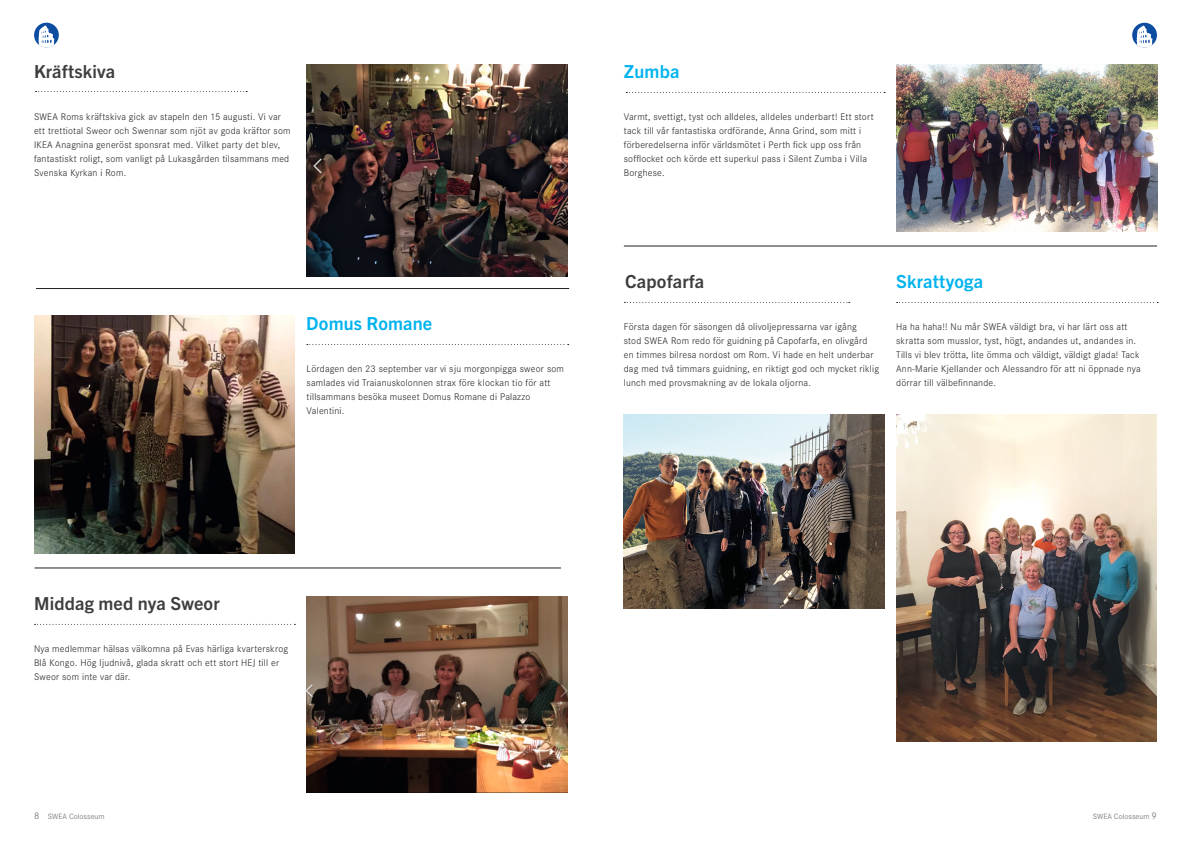
<style>
.page{position:relative;width:1191px;height:842px;background:#fff}
.page>*{position:absolute;margin:0;border:0;box-sizing:border-box;transform-origin:0 0}
.t1{font:700 18px "Trade Gothic Next LT Pro";letter-spacing:.01em;color:#3e3e3f}
.t2{font:700 18px "Trade Gothic Next LT Pro";letter-spacing:.01em;color:#00b3ef}
.t3{font:300 10px/14px "Corporate S";letter-spacing:.02em;color:#231f20}
.t4{font:8px "Corporate S";color:#808285}
.s1{font-size:10px}
</style>
<div class="page">
<div style="left:34px;top:23px;width:25px;height:24px;background:#0d4da1;border-radius:50%"></div>
<svg style="left:38px;top:25px;width:16px;height:23px"></svg>
<div style="left:1132px;top:23px;width:25px;height:24px;background:#0d4da1;border-radius:50%"></div>
<svg style="left:1136px;top:26px;width:16px;height:22px"></svg>
<svg style="left:307px;top:344px;width:262px;height:1px"></svg>
<img style="left:34px;top:316px;width:261px;height:237px">
<img style="left:306px;top:64px;width:261px;height:212px">
<svg style="left:36px;top:91px;width:211px;height:1px"></svg>
<hr style="left:36px;top:288px;width:533px;height:1px;background:#231f20">
<img style="left:306px;top:596px;width:261px;height:196px">
<svg style="left:35px;top:624px;width:260px;height:1px"></svg>
<hr style="left:35px;top:567px;width:526px;height:1px;background:#231f20">
<svg style="left:624px;top:302px;width:225px;height:1px"></svg>
<img style="left:624px;top:414px;width:260px;height:195px">
<img style="left:896px;top:64px;width:261px;height:168px">
<svg style="left:626px;top:92px;width:259px;height:1px"></svg>
<hr style="left:624px;top:245px;width:533px;height:1px;background:#231f20">
<img style="left:896px;top:414px;width:261px;height:328px">
<svg style="left:896px;top:302px;width:262px;height:1px"></svg>
<h1 class="t1" style="left:34px;top:59px;width:83px">Kräftskiva</h1>
<p class="t3" style="left:34px;top:110px;width:258px">SWEA Roms kräftskiva gick av stapeln den 15 augusti. Vi var ett trettiotal Sweor och Swennar som njöt av goda kräftor som IKEA Anagnina generöst sponsrat med. Vilket party det blev, fantastiskt roligt, som vanligt på Lukasgården tilsammans med Svenska Kyrkan i Rom.</p>
<h1 class="t2" style="left:306px;top:311px;width:127px">Domus Romane</h1>
<p class="t3" style="left:307px;top:362px;width:259px">Lördagen den 23 september var vi sju morgonpigga sweor som samlades vid Traianuskolonnen strax före klockan tio för att tillsammans besöka museet Domus Romane di Palazzo Valentini.</p>
<h1 class="t2" style="left:624px;top:59px;width:57px">Zumba</h1>
<p class="t3" style="left:624px;top:110px;width:251px">Varmt, svettigt, tyst och alldeles, alldeles underbart! Ett stort tack till vår fantastiska ordförande, Anna Grind, som mitt i förberedelserna inför världsmötet i Perth fick upp oss från sofflocket och körde ett superkul pass i Silent Zumba i Villa Borghese.</p>
<h1 class="t1" style="left:625px;top:269px;width:81px">Capofarfa</h1>
<p class="t3" style="left:624px;top:320px;width:257px">Första dagen för säsongen då olivoljepressarna var igång<br>stod SWEA Rom redo för guidning på Capofarfa, en olivgård en timmes bilresa nordost om Rom. Vi hade en helt underbar dag med två timmars guidning, en riktigt god och mycket riklig lunch med provsmakning av de lokala oljorna.</p>
<h1 class="t2" style="left:896px;top:269px;width:88px">Skrattyoga</h1>
<p class="t3" style="left:896px;top:320px;width:246px">Ha ha haha!! Nu mår SWEA väldigt bra, vi har lärt oss att skratta som musslor, tyst, högt, andandes ut, andandes in.<br>Tills vi blev trötta, lite ömma och väldigt, väldigt glada! Tack Ann-Marie Kjellander och Alessandro för att ni öppnade nya dörrar till välbefinnande.</p>
<h1 class="t1" style="left:34px;top:591px;width:187px">Middag med nya Sweor</h1>
<p class="t3" style="left:34px;top:642px;width:256px">Nya medlemmar hälsas välkomna på Evas härliga kvarterskrog<br>Blå Kongo. Hög ljudnivå, glada skratt och ett stort HEJ till er<br>Sweor som inte var där.</p>
<p class="t4" style="left:34px;top:812px;width:72px"><span class="s1">8</span> SWEA Colosseum</p>
<p class="t4" style="left:1092px;top:812px;width:66px">SWEA Colosseum <span class="s1">9</span></p>
</div>
